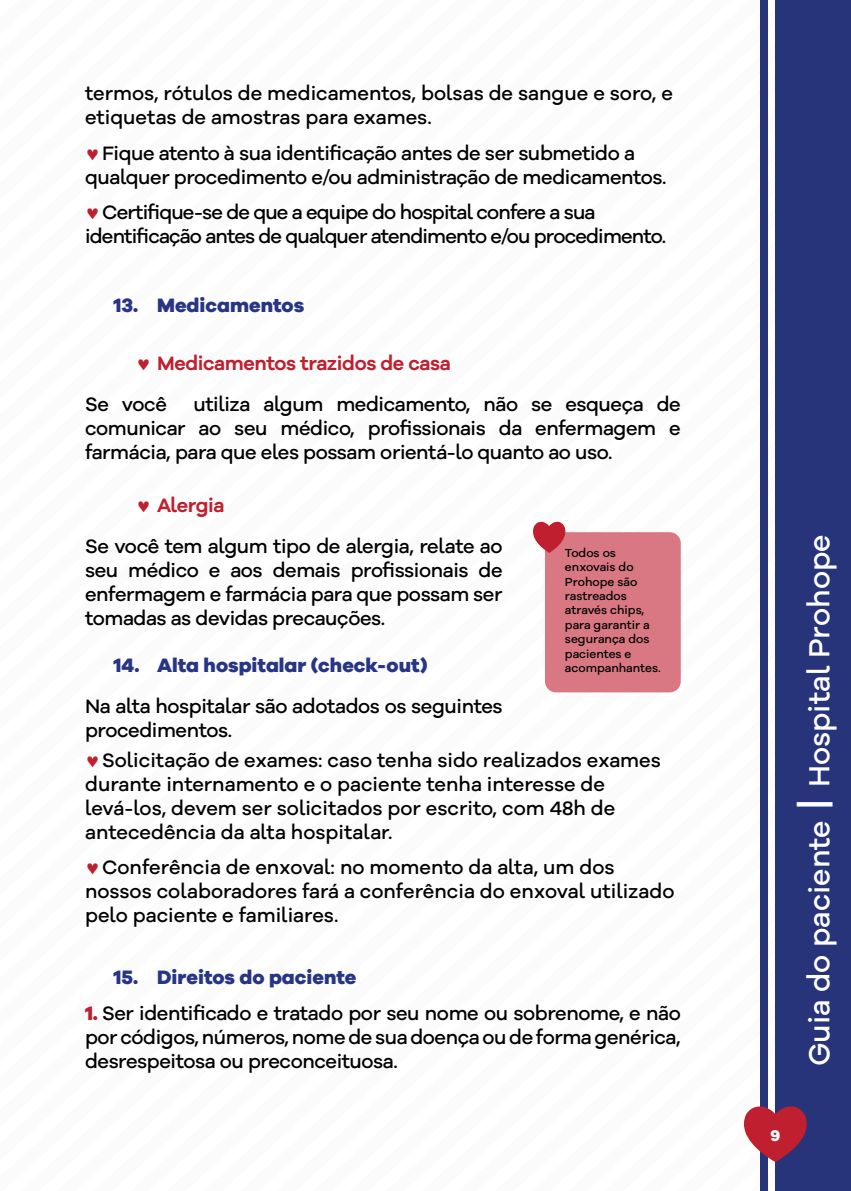
<style>
.page{position:relative;width:851px;height:1191px;background:#fff}
.page>*{position:absolute;margin:0;border:0;box-sizing:border-box;transform-origin:0 0}
.t1{font:500 30px "Galano Grotesque Alt";color:#fff}
.t2{font:500 20px/24px "Galano Grotesque Alt";letter-spacing:-.02em;color:#000}
.t3{font:500 20px/24px "Galano Grotesque Alt";color:#000}
.t4{font:500 20px/24px "Galano Grotesque Alt";letter-spacing:-.04em;color:#000}
.t5{font:800 20px "Galano Grotesque";color:#283583}
.t6{font:600 20px/41px "Galano Grotesque Alt";letter-spacing:-.02em;color:#bf1f2e}
.t7{font:800 16px "Galano Grotesque";color:#fff}
.t8{font:500 12px/14.4px "Galano Grotesque Alt";color:#000}
.s1{color:#bf1f2e}
.s2{font-weight:500;color:#000}
.s3{font-weight:600;color:#bf1f2e}
.s4{font-family:"Galano Grotesque";font-weight:800;color:#bf1f2e}
.s5{font-size:44px}
</style>
<div class="page">
<div style="left:775px;top:0;width:75px;height:1191px;background:#273479"></div>
<div style="left:760px;top:0;width:7px;height:1191px;background:#273479"></div>
<svg style="left:744px;top:1008px;width:63px;height:183px"></svg>
<div style="left:545px;top:532px;width:135px;height:160px;background:#d97882;border-radius:11px"></div>
<svg style="left:533px;top:521px;width:33px;height:32px"></svg>
<p class="t3" style="left:85px;top:81px;width:589px">termos, rótulos de medicamentos, bolsas de sangue e soro, e etiquetas de amostras para exames.</p>
<p class="t2" style="left:85px;top:140px;width:583px"><span class="s1">♥</span>Fique atento à sua identificação antes de ser submetido a qualquer procedimento e/ou administração de medicamentos.</p>
<p class="t4" style="left:85px;top:200px;width:582px"><span class="s1">♥</span>Certifique-se de que a equipe do hospital confere a sua identificação antes de qualquer atendimento e/ou procedimento.</p>
<p class="t5" style="left:113px;top:293px;width:192px">13. Medicamentos</p>
<p class="t6" style="left:85px;top:342px;width:367px;text-indent:51px">♥ Medicamentos trazidos de casa<br><span class="s2">Se você</span></p>
<p class="t2" style="left:85px;top:392px;width:597px;text-align:justify;text-indent:108px">utiliza algum medicamento, não se esqueça de comunicar ao seu médico, profissionais da enfermagem e farmácia, para que eles possam orientá-lo quanto ao uso.</p>
<p class="t2" style="left:85px;top:484px;width:419px;line-height:41px;text-indent:51px"><span class="s1">♥</span> <span class="s3">Alergia<br></span>Se você tem algum tipo de alergia, relate ao</p>
<p class="t2" style="left:85px;top:557px;width:419px;text-align:justify">seu médico e aos demais profissionais de enfermagem e farmácia para que possam ser tomadas as devidas precauções.</p>
<p class="t5" style="left:113px;top:653px;width:315px">14. Alta hospitalar (check-out)</p>
<p class="t2" style="left:85px;top:694px;width:419px">Na alta hospitalar são adotados os seguintes procedimentos.</p>
<p class="t3" style="left:85px;top:747px;width:577px"><span class="s1">♥</span>Solicitação de exames: caso tenha sido realizados exames durante internamento e o paciente tenha interesse de levá-los, devem ser solicitados por escrito, com 48h de antecedência da alta hospitalar.</p>
<p class="t3" style="left:85px;top:855px;width:591px"><span class="s1">♥</span>Conferência de enxoval: no momento da alta, um dos nossos colaboradores fará a conferência do enxoval utilizado pelo paciente e familiares.</p>
<p class="t8" style="left:565px;top:545px;width:97px">Todos os enxovais do<br>Prohope são rastreados através chips, para garantir a segurança dos pacientes e acompanhantes.</p>
<p class="t5" style="left:113px;top:965px;width:244px">15. Direitos do paciente</p>
<p class="t2" style="left:85px;top:1000px;width:597px;text-align:justify"><span class="s4">1.</span> Ser identificado e tratado por seu nome ou sobrenome, e não por códigos, números, nome de sua doença ou de forma genérica, desrespeitosa ou preconceituosa.</p>
<h1 class="t1" style="left:799px;top:1066px;width:533px;rotate:-90deg">Guia do paciente <span class="s5">|</span> Hospital Prohope</h1>
<p class="t7" style="left:770px;top:1125px;width:11px">9</p>
</div>
